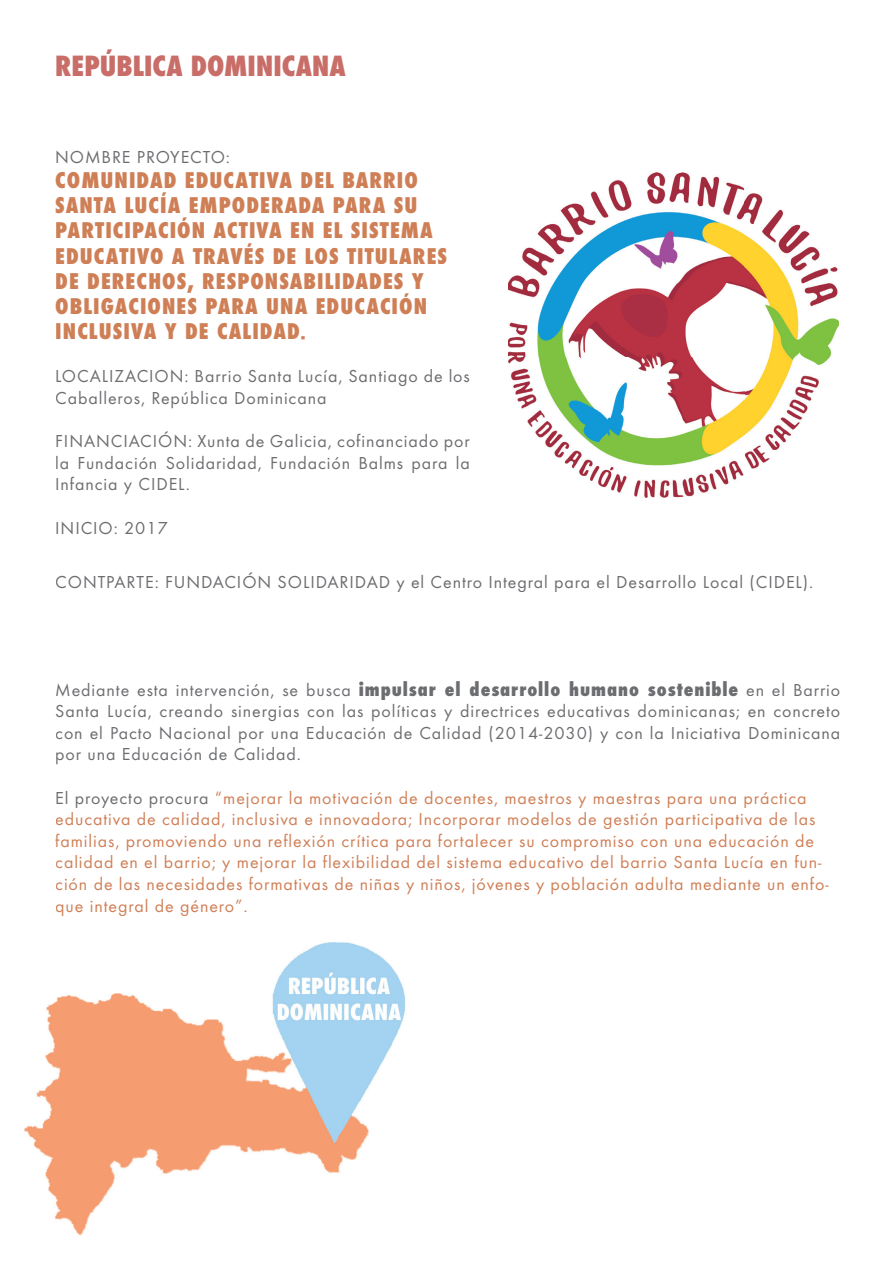
<style>
.page{position:relative;width:893px;height:1263px;background:#fff}
.page>*{position:absolute;margin:0;border:0;box-sizing:border-box;transform-origin:0 0}
.t1{font:800 condensed 27px "Futura";letter-spacing:.005em;color:#c96d68}
.t2{font:800 condensed 21px/25.2px "Futura";letter-spacing:.05em;color:#cf7f56}
.t3{font:18px/21.6px "Futura EF";letter-spacing:.05em;color:#6c6d70;text-align:justify}
.t4{font:18px/21.6px "Futura EF";letter-spacing:.05em;color:#cf7f56}
.s1{font-family:"Oxfam Global Headline";font-weight:400;font-stretch:normal;font-size:18px}
.s2{font-family:"Futura";font-weight:800;font-stretch:condensed}
.s3{color:#6c6d70}
</style>
<div class="page">
<img style="left:24px;top:942px;width:381px;height:294px">
<img style="left:508px;top:173px;width:331px;height:324px">
<h1 class="t1" style="left:55px;top:48px;width:292px">REPÚBLICA DOMINICANA</h1>
<p class="t3" style="left:55px;top:146px;width:176px">NOMBRE PROYECTO:</p>
<p class="t2" style="left:55px;top:168px;width:393px">COMUNIDAD EDUCATIVA DEL BARRIO<br>SANTA LUCÍA EMPODERADA PARA SU<br>PARTICIPACIÓN ACTIVA EN EL SISTEMA<br>EDUCATIVO A TRAVÉS DE LOS TITULARES<br>DE DERECHOS, RESPONSABILIDADES Y<br>OBLIGACIONES PARA UNA EDUCACIÓN<br>INCLUSIVA Y DE CALIDAD<span class="s1">.</span></p>
<p class="t3" style="left:55px;top:366px;width:416px">LOCALIZACION: Barrio Santa Lucía, Santiago de los<br>Caballeros, República Dominicana</p>
<p class="t3" style="left:55px;top:430px;width:416px">FINANCIACIÓN: Xunta de Galicia, cofinanciado por la Fundación Solidaridad, Fundación Balms para la Infancia y CIDEL.</p>
<p class="t3" style="left:55px;top:517px;width:114px">INICIO: 2017</p>
<p class="t3" style="left:55px;top:571px;width:759px">CONTPARTE: FUNDACIÓN SOLIDARIDAD y el Centro Integral para el Desarrollo Local (CIDEL).</p>
<p class="t3" style="left:55px;top:679px;width:786px">Mediante esta intervención, se busca <span class="s2">impulsar el desarrollo humano sostenible</span> en el Barrio Santa Lucía, creando sinergias con las políticas y directrices educativas dominicanas; en concreto con el Pacto Nacional por una Educación de Calidad (2014-2030) y con la Iniciativa Dominicana por una Educación de Calidad.</p>
<p class="t4" style="left:55px;top:787px;width:775px"><span class="s3">El proyecto procura</span> “mejorar la motivación de docentes, maestros y maestras para una práctica educativa de calidad, inclusiva e innovadora; Incorporar modelos de gestión participativa de las familias, promoviendo una reflexión crítica para fortalecer su compromiso con una educación de calidad en el barrio; y mejorar la flexibilidad del sistema educativo del barrio Santa Lucía en fun&shy;ción de las necesidades formativas de niñas y niños, jóvenes y población adulta mediante un enfo&shy;que integral de género”.</p>
</div>
